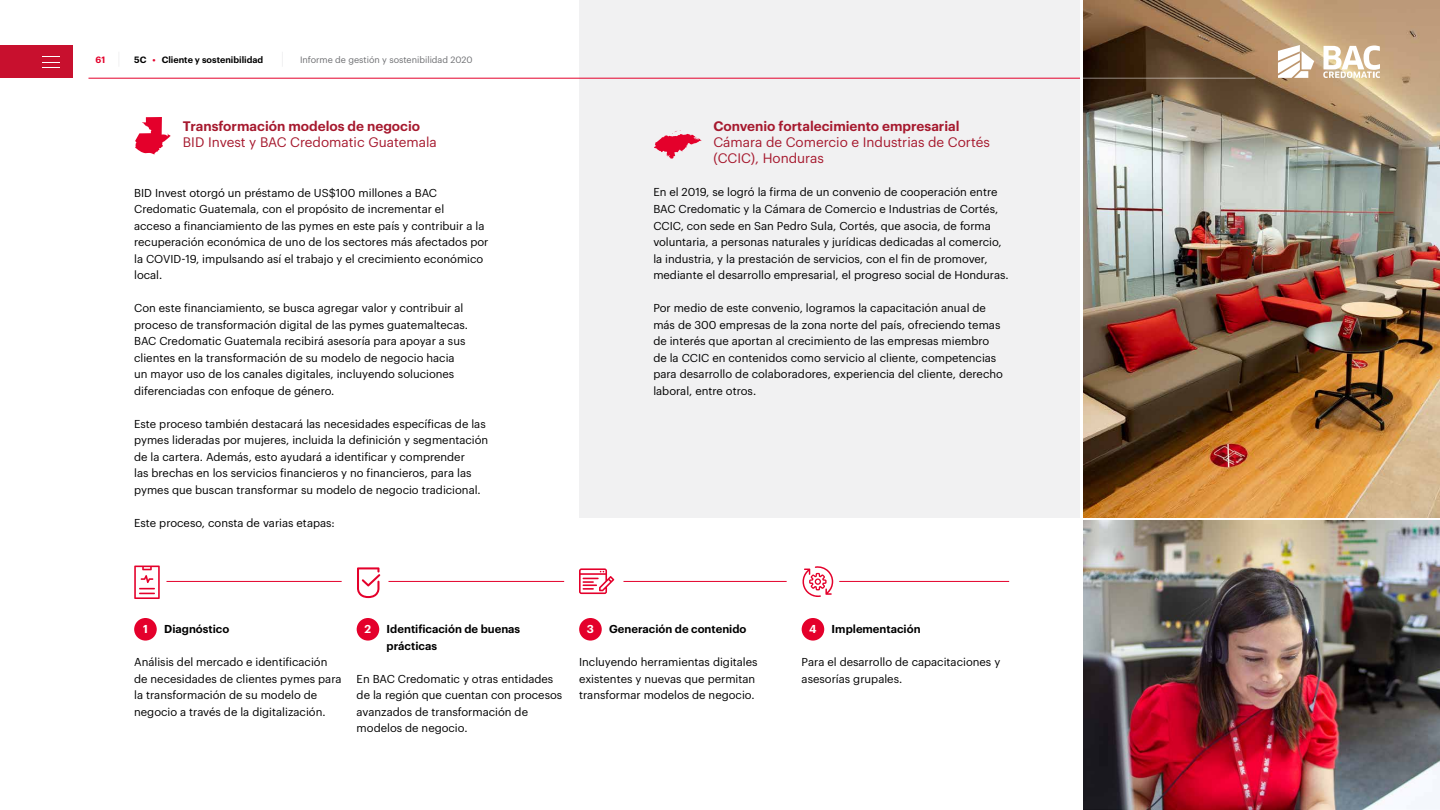
<style>
.page{position:relative;width:1440px;height:810px;background:#fff}
.page>*{position:absolute;margin:0;border:0;box-sizing:border-box;transform-origin:0 0}
.t1{font:13.5px/16.2px "Graphik";color:#a6192e}
.t2{font:600 13.5px "Graphik";color:#a6192e}
.t3{font:11.25px/16.5px "Graphik";color:#000}
.t4{font:600 11.25px/16.5px "Graphik";color:#000}
.t5{font:600 11.25px "Graphik";color:#fff}
.t6{font:9px "Graphik";color:#6d6e71}
.t7{font:600 9px "Graphik";color:#000}
.t8{font:600 9px "Graphik";color:#e4002b}
.s1{color:#e4002b}
</style>
<div class="page">
<div style="left:579px;top:0;width:501px;height:518px;background:#f1f1f2"></div>
<img style="left:1083px;top:0;width:357px;height:517px">
<img style="left:1083px;top:520px;width:357px;height:290px">
<svg style="left:1323px;top:46px;width:57px;height:32px"></svg>
<svg style="left:1278px;top:45px;width:36px;height:33px"></svg>
<hr style="left:88px;top:78px;width:992px;height:1px;background:#e4002b">
<svg style="left:282px;top:52px;width:1px;height:14px"></svg>
<div style="left:0;top:45px;width:73px;height:33px;background:#c8102e"></div>
<svg style="left:43px;top:56px;width:17px;height:12px"></svg>
<hr style="left:167px;top:581px;width:175px;height:1px;background:#e4002b">
<hr style="left:388px;top:581px;width:176px;height:1px;background:#e4002b">
<hr style="left:624px;top:581px;width:163px;height:1px;background:#e4002b">
<hr style="left:839px;top:581px;width:170px;height:1px;background:#e4002b">
<svg style="left:135px;top:117px;width:36px;height:37px"></svg>
<svg style="left:654px;top:130px;width:48px;height:29px"></svg>
<div style="left:134px;top:618px;width:23px;height:23px;background:#e4002b;border-radius:50%"></div>
<div style="left:357px;top:618px;width:22px;height:23px;background:#e4002b;border-radius:50%"></div>
<div style="left:579px;top:618px;width:23px;height:23px;background:#e4002b;border-radius:50%"></div>
<div style="left:802px;top:618px;width:22px;height:23px;background:#e4002b;border-radius:50%"></div>
<hr style="left:1083px;top:78px;width:173px;height:1px;background:#fff">
<svg style="left:134px;top:566px;width:26px;height:33px"></svg>
<svg style="left:357px;top:567px;width:23px;height:31px"></svg>
<svg style="left:579px;top:568px;width:35px;height:26px"></svg>
<svg style="left:802px;top:566px;width:31px;height:31px"></svg>
<p class="t8" style="left:96px;top:53px;width:11px">61</p>
<p class="t7" style="left:134px;top:53px;width:131px">5C <span class="s1">•</span> Cliente y sostenibilidad</p>
<p class="t6" style="left:300px;top:53px;width:174px">Informe de gestión y sostenibilidad 2020</p>
<p class="t2" style="left:183px;top:116px;width:239px">Transformación modelos de negocio</p>
<p class="t1" style="left:183px;top:133px;width:255px">BID Invest y BAC Credomatic Guatemala</p>
<p class="t3" style="left:134px;top:184px;width:356px">BID Invest otorgó un préstamo de US$100 millones a BAC Credomatic Guatemala, con el propósito de incrementar el<br>acceso a financiamiento de las pymes en este país y contribuir a la recuperación económica de uno de los sectores más afectados por la COVID-19, impulsando así el trabajo y el crecimiento económico local.</p>
<p class="t3" style="left:134px;top:299px;width:335px">Con este financiamiento, se busca agregar valor y contribuir al proceso de transformación digital de las pymes guatemaltecas.<br>BAC Credomatic Guatemala recibirá asesoría para apoyar a sus clientes en la transformación de su modelo de negocio hacia un mayor uso de los canales digitales, incluyendo soluciones diferenciadas con enfoque de género.</p>
<p class="t3" style="left:134px;top:415px;width:356px">Este proceso también destacará las necesidades específicas de las pymes lideradas por mujeres, incluida la definición y segmentación de la cartera. Además, esto ayudará a identificar y comprender<br>las brechas en los servicios financieros y no financieros, para las pymes que buscan transformar su modelo de negocio tradicional.</p>
<p class="t3" style="left:134px;top:514px;width:202px">Este proceso, consta de varias etapas:</p>
<p class="t2" style="left:713px;top:116px;width:248px">Convenio fortalecimiento empresarial</p>
<p class="t1" style="left:713px;top:133px;width:278px">Cámara de Comercio e Industrias de Cortés (CCIC), Honduras</p>
<p class="t3" style="left:653px;top:183px;width:357px">En el 2019, se logró la firma de un convenio de cooperación entre BAC Credomatic y la Cámara de Comercio e Industrias de Cortés, CCIC, con sede en San Pedro Sula, Cortés, que asocia, de forma voluntaria, a personas naturales y jurídicas dedicadas al comercio, la industria, y la prestación de servicios, con el fin de promover, mediante el desarrollo empresarial, el progreso social de Honduras.</p>
<p class="t3" style="left:653px;top:299px;width:351px">Por medio de este convenio, logramos la capacitación anual de más de 300 empresas de la zona norte del país, ofreciendo temas de interés que aportan al crecimiento de las empresas miembro de la CCIC en contenidos como servicio al cliente, competencias para desarrollo de colaboradores, experiencia del cliente, derecho laboral, entre otros.</p>
<p class="t4" style="left:387px;top:620px;width:135px">Identificación de buenas prácticas</p>
<p class="t3" style="left:357px;top:670px;width:207px">En BAC Credomatic y otras entidades de la región que cuentan con procesos avanzados de transformación de modelos de negocio.</p>
<p class="t4" style="left:609px;top:620px;width:139px">Generación de contenido</p>
<p class="t3" style="left:579px;top:653px;width:180px">Incluyendo herramientas digitales existentes y nuevas que permitan transformar modelos de negocio.</p>
<p class="t4" style="left:832px;top:620px;width:91px">Implementación</p>
<p class="t3" style="left:802px;top:653px;width:200px">Para el desarrollo de capacitaciones y asesorías grupales.</p>
<p class="t4" style="left:164px;top:620px;width:67px">Diagnóstico</p>
<p class="t3" style="left:134px;top:653px;width:209px">Análisis del mercado e identificación de necesidades de clientes pymes para la transformación de su modelo de negocio a través de la digitalización.</p>
<p class="t5" style="left:143px;top:621px;width:6px">1</p>
<p class="t5" style="left:365px;top:621px;width:8px">2</p>
<p class="t5" style="left:587px;top:621px;width:9px">3</p>
<p class="t5" style="left:809px;top:621px;width:9px">4</p>
</div>
